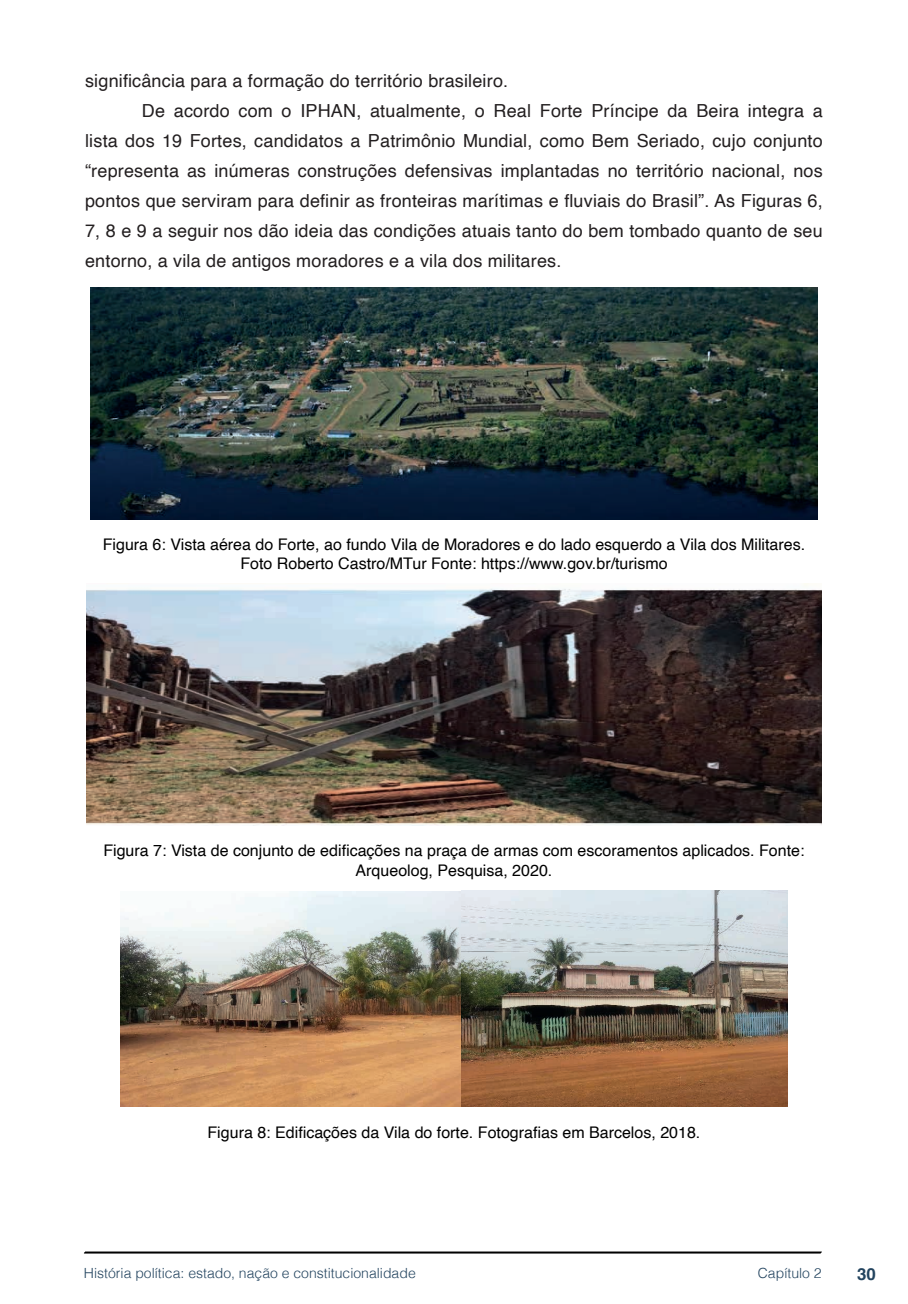
<style>
.page{position:relative;width:908px;height:1304px;background:#fff}
.page>*{position:absolute;margin:0;border:0;box-sizing:border-box;transform-origin:0 0}
.t1{font:18px "Helvetica";letter-spacing:.01em;color:#231f20}
.t2{font:700 16.8px "Helvetica";color:#23445f}
.t3{font:16px/19.2px "Helvetica";color:#000;text-align:center}
.t4{font:300 14px "Helvetica";color:#23445f}
</style>
<div class="page">
<svg style="left:84px;top:1251px;width:737px;height:3px;background:#515151"></svg>
<img style="left:90px;top:287px;width:727px;height:233px">
<img style="left:87px;top:584px;width:734px;height:242px">
<img style="left:120px;top:890px;width:667px;height:217px">
<p class="t1" style="left:85px;top:67px;width:424px">significância para a formação do território brasileiro.</p>
<p class="t1" style="left:142px;top:97px;width:682px">De acordo com o IPHAN, atualmente, o Real Forte Príncipe da Beira integra a</p>
<p class="t1" style="left:85px;top:127px;width:738px">lista dos 19 Fortes, candidatos a Patrimônio Mundial, como Bem Seriado, cujo conjunto</p>
<p class="t1" style="left:85px;top:157px;width:738px">“representa as inúmeras construções defensivas implantadas no território nacional, nos</p>
<p class="t1" style="left:85px;top:187px;width:739px">pontos que serviram para definir as fronteiras marítimas e fluviais do Brasil”. As Figuras 6,</p>
<p class="t1" style="left:85px;top:217px;width:738px">7, 8 e 9 a seguir nos dão ideia das condições atuais tanto do bem tombado quanto de seu</p>
<p class="t1" style="left:85px;top:247px;width:477px">entorno, a vila de antigos moradores e a vila dos militares.</p>
<p class="t3" style="left:103px;top:535px;width:703px">Figura 6: Vista aérea do Forte, ao fundo Vila de Moradores e do lado esquerdo a Vila dos Militares.<br>Foto Roberto Castro/MTur Fonte: https://www.gov.br/turismo</p>
<p class="t3" style="left:103px;top:842px;width:702px">Figura 7: Vista de conjunto de edificações na praça de armas com escoramentos aplicados. Fonte:<br>Arqueolog, Pesquisa, 2020.</p>
<p class="t3" style="left:207px;top:1123px;width:494px">Figura 8: Edificações da Vila do forte. Fotografias em Barcelos, 2018.</p>
<p class="t4" style="left:84px;top:1261px;width:333px">História política: estado, nação e constitucionalidade</p>
<p class="t4" style="left:757px;top:1261px;width:65px">Capítulo 2</p>
<p class="t2" style="left:856px;top:1264px;width:20px">30</p>
</div>
